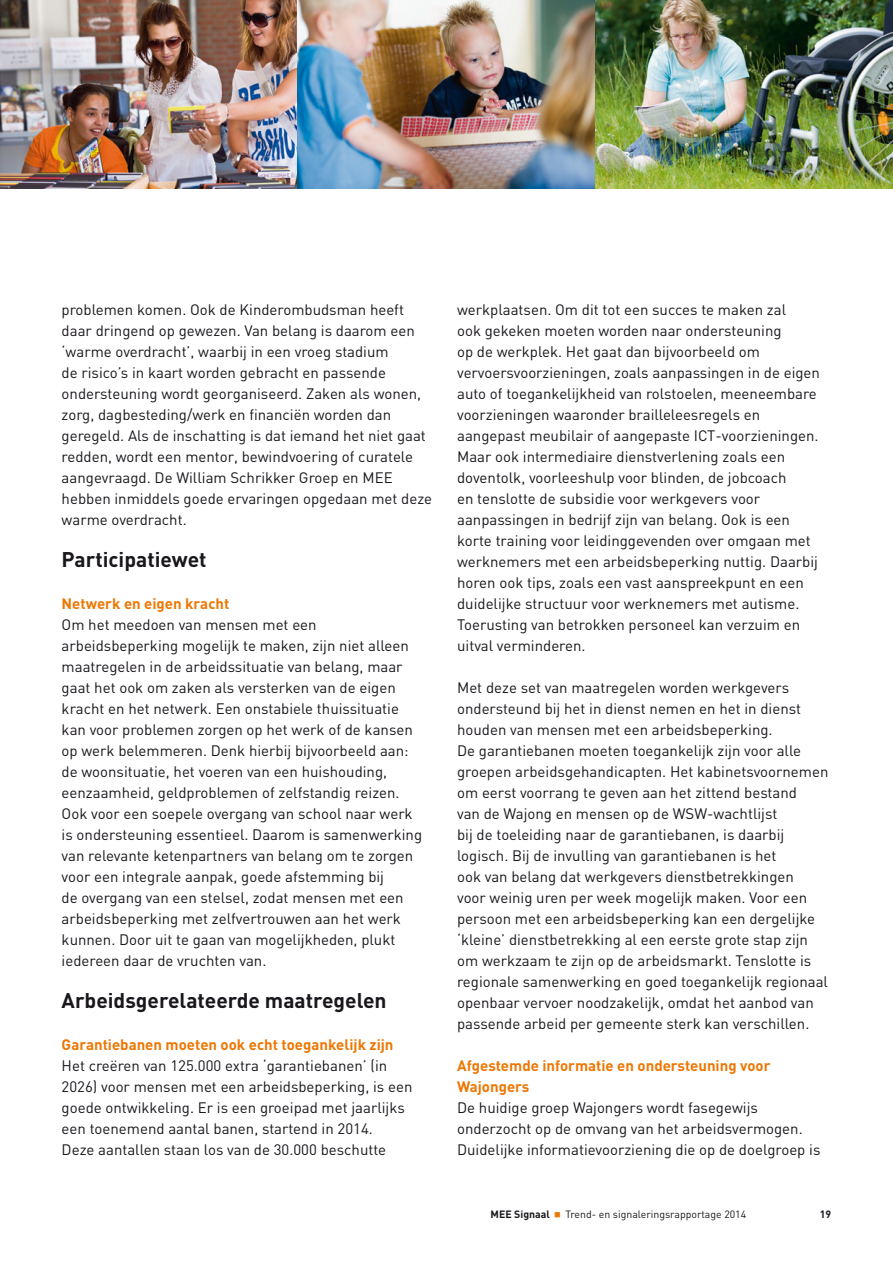
<style>
.page{position:relative;width:893px;height:1263px;background:#fff}
.page>*{position:absolute;margin:0;border:0;box-sizing:border-box;transform-origin:0 0}
.t1{font:700 21px "DIN";color:#1a171c}
.t2{font:15px/21px "DIN";color:#1a171c}
.t3{font:700 15px/21px "DIN";color:#ed7703}
.t4{font:10.5px "DIN";color:#1a171c}
.t5{font:700 10.5px "DIN";color:#1a171c}
.s1{font-weight:700}
.s2{color:#ed7703}
</style>
<div class="page">
<img style="left:0;top:0;width:893px;height:189px">
<p class="t2" style="left:62px;top:299px;width:372px">problemen komen. Ook de Kinderombudsman heeft daar dringend op gewezen. Van belang is daarom een ‘warme overdracht’, waarbij in een vroeg stadium<br>de risico’s in kaart worden gebracht en passende ondersteuning wordt georganiseerd. Zaken als wonen, zorg, dagbesteding/werk en financiën worden dan geregeld. Als de inschatting is dat iemand het niet gaat redden, wordt een mentor, bewindvoering of curatele aangevraagd. De William Schrikker Groep en MEE hebben inmiddels goede ervaringen opgedaan met deze warme overdracht.</p>
<h1 class="t1" style="left:62px;top:546px;width:146px">Participatiewet</h1>
<p class="t3" style="left:62px;top:592px;width:169px">Netwerk en eigen kracht</p>
<p class="t2" style="left:62px;top:614px;width:362px">Om het meedoen van mensen met een arbeidsbeperking mogelijk te maken, zijn niet alleen maatregelen in de arbeidssituatie van belang, maar gaat het ook om zaken als versterken van de eigen kracht en het netwerk. Een onstabiele thuissituatie kan voor problemen zorgen op het werk of de kansen op werk belemmeren. Denk hierbij bijvoorbeeld aan: de woonsituatie, het voeren van een huishouding, eenzaamheid, geldproblemen of zelfstandig reizen.<br>Ook voor een soepele overgang van school naar werk is ondersteuning essentieel. Daarom is samenwerking van relevante ketenpartners van belang om te zorgen voor een integrale aanpak, goede afstemming bij<br>de overgang van een stelsel, zodat mensen met een arbeidsbeperking met zelfvertrouwen aan het werk kunnen. Door uit te gaan van mogelijkheden, plukt iedereen daar de vruchten van.</p>
<h1 class="t1" style="left:62px;top:987px;width:326px">Arbeidsgerelateerde maatregelen</h1>
<p class="t3" style="left:62px;top:1033px;width:333px">Garantiebanen moeten ook echt toegankelijk zijn</p>
<p class="t2" style="left:62px;top:1055px;width:352px">Het creëren van 125.000 extra ‘garantiebanen’ (in 2026) voor mensen met een arbeidsbeperking, is een goede ontwikkeling. Er is een groeipad met jaarlijks een toenemend aantal banen, startend in 2014.<br>Deze aantallen staan los van de 30.000 beschutte</p>
<p class="t2" style="left:457px;top:299px;width:364px">werkplaatsen. Om dit tot een succes te maken zal<br>ook gekeken moeten worden naar ondersteuning<br>op de werkplek. Het gaat dan bijvoorbeeld om vervoersvoorzieningen, zoals aanpassingen in de eigen auto of toegankelijkheid van rolstoelen, meeneembare voorzieningen waaronder brailleleesregels en aangepast meubilair of aangepaste ICT-voorzieningen.<br>Maar ook intermediaire dienstverlening zoals een doventolk, voorleeshulp voor blinden, de jobcoach<br>en tenslotte de subsidie voor werkgevers voor aanpassingen in bedrijf zijn van belang. Ook is een korte training voor leidinggevenden over omgaan met werknemers met een arbeidsbeperking nuttig. Daarbij horen ook tips, zoals een vast aanspreekpunt en een duidelijke structuur voor werknemers met autisme.<br>Toerusting van betrokken personeel kan verzuim en uitval verminderen.</p>
<p class="t2" style="left:457px;top:677px;width:373px">Met deze set van maatregelen worden werkgevers ondersteund bij het in dienst nemen en het in dienst houden van mensen met een arbeidsbeperking.<br>De garantiebanen moeten toegankelijk zijn voor alle groepen arbeidsgehandicapten. Het kabinetsvoornemen om eerst voorrang te geven aan het zittend bestand<br>van de Wajong en mensen op de WSW-wachtlijst<br>bij de toeleiding naar de garantiebanen, is daarbij logisch. Bij de invulling van garantiebanen is het<br>ook van belang dat werkgevers dienstbetrekkingen<br>voor weinig uren per week mogelijk maken. Voor een persoon met een arbeidsbeperking kan een dergelijke ‘kleine’ dienstbetrekking al een eerste grote stap zijn om werkzaam te zijn op de arbeidsmarkt. Tenslotte is regionale samenwerking en goed toegankelijk regionaal openbaar vervoer noodzakelijk, omdat het aanbod van passende arbeid per gemeente sterk kan verschillen.</p>
<p class="t3" style="left:457px;top:1054px;width:315px">Afgestemde informatie en ondersteuning voor<br>Wajongers</p>
<p class="t2" style="left:457px;top:1097px;width:365px">De huidige groep Wajongers wordt fasegewijs onderzocht op de omvang van het arbeidsvermogen.<br>Duidelijke informatievoorziening die op de doelgroep is</p>
<p class="t4" style="left:491px;top:1208px;width:257px"><span class="s1">MEE Signaal</span> <span class="s2">■</span> Trend- en signaleringsrapportage 2014</p>
<p class="t5" style="left:820px;top:1207px;width:13px">19</p>
</div>
